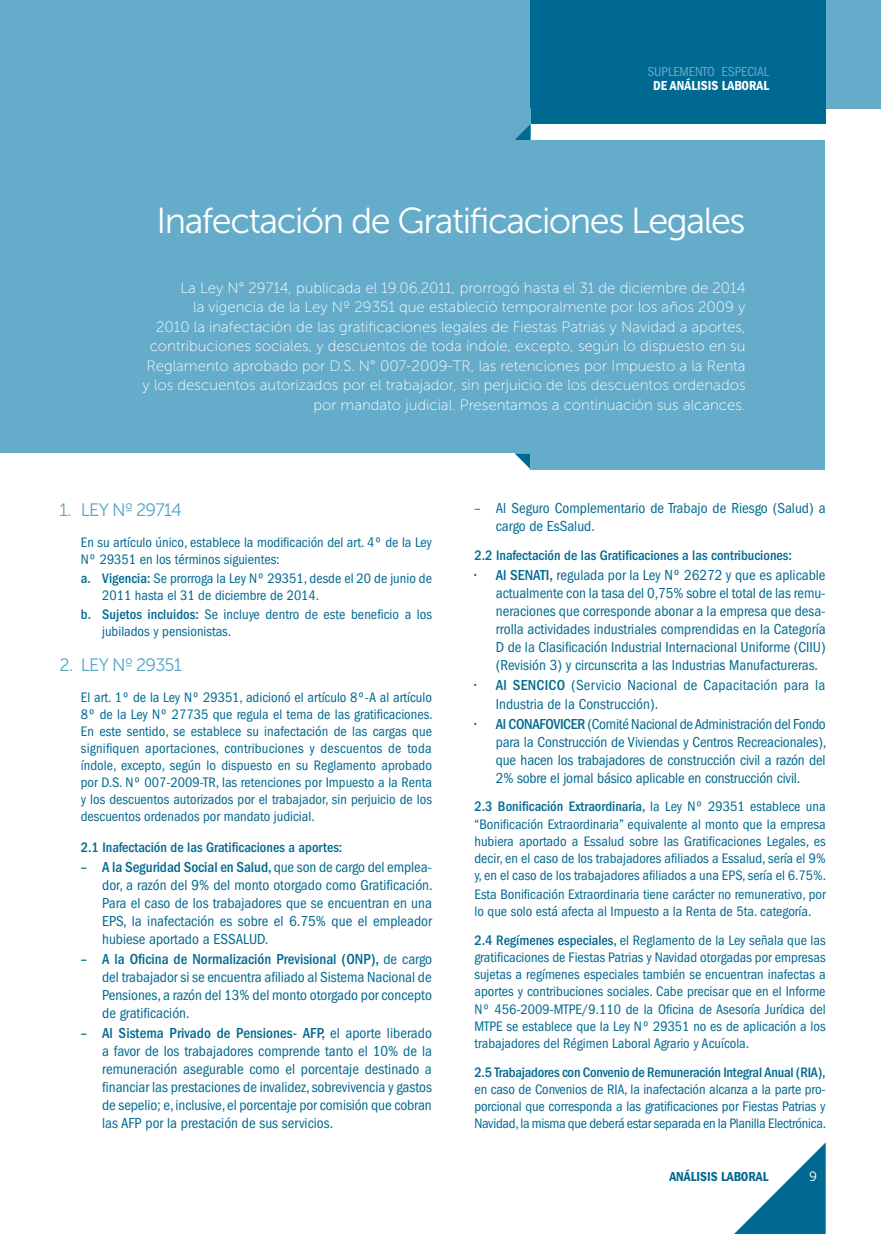
<style>
.page{position:relative;width:881px;height:1234px;background:#fff}
.page>*{position:absolute;margin:0;border:0;box-sizing:border-box;transform-origin:0 0}
.analisistitulo{font:36px "Museo Sans 300";letter-spacing:-.04em;color:#fff}
.analisistitular{font:18px "Museo Sans 300";letter-spacing:-.05em;color:#56a5c4}
.tab__10_menos_5{font:condensed 15px/18px "Franklin Gothic";color:#006991;text-align:justify}
.analisisgorro{font:15px/19.5px "Museo Sans 100";color:#fff;text-align:right}
.cuerpo_texto_ok{font:condensed 14.25px/17.1px "Franklin Gothic";color:#006991;text-align:justify}
.tab__10_menos_5-2{font:condensed 14.25px/17.1px "Franklin Gothic";color:#006991}
.cuerpo_texto_ok-2{font:500 condensed 14.25px "Franklin Gothic";color:#006991}
.t1{font:condensed 13.5px "Franklin Gothic";color:#65acca}
.t2{font:600 condensed 13.5px "Franklin Gothic";color:#fff}
.t3{font:600 condensed 13.5px "Franklin Gothic";color:#006991}
.t4{font:13.5px "Museo Sans 300";color:#fff}
.s1{font-weight:500}
</style>
<div class="page">
<svg style="left:735px;top:1143px;width:90px;height:90px"></svg>
<div style="left:0;top:0;width:880px;height:108px;background:#65acca"></div>
<div style="left:530px;top:0;width:295px;height:124px;background:#006991"></div>
<svg style="left:514px;top:453px;width:16px;height:16px"></svg>
<div style="left:0;top:108px;width:530px;height:345px;background:#65acca"></div>
<div style="left:530px;top:140px;width:294px;height:329px;background:#65acca"></div>
<svg style="left:515px;top:125px;width:15px;height:15px"></svg>
<p class="t1" style="left:647px;top:64px;width:123px">SUPLEMENTO ESPECIAL</p>
<p class="t2" style="left:653px;top:78px;width:117px">DE ANÁLISIS LABORAL</p>
<p class="analisistitulo" style="left:156px;top:201px;width:590px">Inafectación de Gratificaciones Legales</p>
<p class="analisisgorro" style="left:142px;top:278px;width:604px">La Ley N° 29714, publicada el 19.06.2011, prorrogó hasta el 31 de diciembre de 2014<br>la vigencia de la Ley Nº 29351 que estableció temporalmente por los años 2009 y<br>2010 la inafectación de las gratificaciones legales de Fiestas Patrias y Navidad a aportes, contribuciones sociales, y descuentos de toda índole, excepto, según lo dispuesto en su Reglamento aprobado por D.S. N° 007-2009-TR, las retenciones por Impuesto a la Renta y los descuentos autorizados por el trabajador, sin perjuicio de los descuentos ordenados por mandato judicial. Presentamos a continuación sus alcances.</p>
<p class="analisistitular" style="left:60px;top:499px;width:124px">1. LEY Nº 29714</p>
<p class="cuerpo_texto_ok" style="left:81px;top:533px;width:352px">En su artículo único, establece la modificación del art. 4º de la Ley<br>Nº 29351 en los términos siguientes:</p>
<p class="tab__10_menos_5-2" style="left:102px;top:569px;width:331px;text-indent:-21px"><span class="s1">a. Vigencia:</span> Se prorroga la Ley Nº 29351, desde el 20 de junio de<br>2011 hasta el 31 de diciembre de 2014.</p>
<p class="tab__10_menos_5-2" style="left:102px;top:606px;width:331px;text-indent:-21px"><span class="s1">b. Sujetos incluidos:</span> Se incluye dentro de este beneficio a los jubilados y pensionistas.</p>
<p class="analisistitular" style="left:60px;top:654px;width:124px">2. LEY Nº 29351</p>
<p class="cuerpo_texto_ok" style="left:81px;top:688px;width:353px">El art. 1º de la Ley Nº 29351, adicionó el artículo 8º-A al artículo 8º de la Ley Nº 27735 que regula el tema de las gratificaciones.<br>En este sentido, se establece su inafectación de las cargas que signifiquen aportaciones, contribuciones y descuentos de toda índole, excepto, según lo dispuesto en su Reglamento aprobado por D.S. Nº 007-2009-TR, las retenciones por Impuesto a la Renta y los descuentos autorizados por el trabajador, sin perjuicio de los descuentos ordenados por mandato judicial.</p>
<p class="cuerpo_texto_ok-2" style="left:81px;top:838px;width:263px">2.1 Inafectación de las Gratificaciones a aportes:</p>
<p class="tab__10_menos_5" style="left:102px;top:857px;width:332px;text-indent:-21px"><span class="s1">– A la Seguridad Social en Salud,</span> que son de cargo del emplea&shy;dor, a razón del 9% del monto otorgado como Gratificación.<br>Para el caso de los trabajadores que se encuentran en una EPS, la inafectación es sobre el 6.75% que el empleador hubiese aportado a ESSALUD.</p>
<p class="tab__10_menos_5" style="left:102px;top:949px;width:331px;text-indent:-21px"><span class="s1">– A la Oficina de Normalización Previsional (ONP),</span> de cargo del trabajador si se encuentra afiliado al Sistema Nacional de Pensiones, a razón del 13% del monto otorgado por concepto de gratificación.</p>
<p class="tab__10_menos_5" style="left:102px;top:1024px;width:331px;text-indent:-21px"><span class="s1">– Al Sistema Privado de Pensiones- AFP,</span> el aporte liberado a favor de los trabajadores comprende tanto el 10% de la remuneración asegurable como el porcentaje destinado a financiar las prestaciones de invalidez, sobrevivencia y gastos de sepelio; e, inclusive, el porcentaje por comisión que cobran las AFP por la prestación de sus servicios.</p>
<p class="tab__10_menos_5" style="left:495px;top:499px;width:331px;text-indent:-21px">– Al Seguro Complementario de Trabajo de Riesgo (Salud) a cargo de EsSalud.</p>
<p class="cuerpo_texto_ok-2" style="left:474px;top:547px;width:319px">2.2 Inafectación de las Gratificaciones a las contribuciones:</p>
<p class="tab__10_menos_5" style="left:495px;top:566px;width:331px;text-indent:-21px"><span class="s1">• Al SENATI,</span> regulada por la Ley Nº 26272 y que es aplicable actualmente con la tasa del 0,75% sobre el total de las remu&shy;neraciones que corresponde abonar a la empresa que desa&shy;rrolla actividades industriales comprendidas en la Categoría D de la Clasificación Industrial Internacional Uniforme (CIIU) (Revisión 3) y circunscrita a las Industrias Manufactureras.</p>
<p class="tab__10_menos_5" style="left:495px;top:676px;width:331px;text-indent:-21px"><span class="s1">• Al SENCICO</span> (Servicio Nacional de Capacitación para la<br>Industria de la Construcción).</p>
<p class="tab__10_menos_5" style="left:495px;top:714px;width:332px;text-indent:-21px"><span class="s1">• Al CONAFOVICER</span> (Comité Nacional de Administración del Fondo para la Construcción de Viviendas y Centros Recreacionales), que hacen los trabajadores de construcción civil a razón del 2% sobre el jornal básico aplicable en construcción civil.</p>
<p class="cuerpo_texto_ok" style="left:474px;top:798px;width:353px"><span class="s1">2.3 Bonificación Extraordinaria,</span> la Ley Nº 29351 establece una “Bonificación Extraordinaria” equivalente al monto que la empresa hubiera aportado a Essalud sobre las Gratificaciones Legales, es decir, en el caso de los trabajadores afiliados a Essalud, sería el 9% y, en el caso de los trabajadores afiliados a una EPS, sería el 6.75%.</p>
<p class="cuerpo_texto_ok" style="left:474px;top:885px;width:352px">Esta Bonificación Extraordinaria tiene carácter no remunerativo, por lo que solo está afecta al Impuesto a la Renta de 5ta. categoría.</p>
<p class="cuerpo_texto_ok" style="left:474px;top:931px;width:352px"><span class="s1">2.4 Regímenes especiales,</span> el Reglamento de la Ley señala que las gratificaciones de Fiestas Patrias y Navidad otorgadas por empresas sujetas a regímenes especiales también se encuentran inafectas a aportes y contribuciones sociales. Cabe precisar que en el Informe Nº 456-2009-MTPE/9.110 de la Oficina de Asesoría Jurídica del MTPE se establece que la Ley Nº 29351 no es de aplicación a los trabajadores del Régimen Laboral Agrario y Acuícola.</p>
<p class="cuerpo_texto_ok" style="left:474px;top:1063px;width:353px"><span class="s1">2.5 Trabajadores con Convenio de Remuneración Integral Anual (RIA), </span>en caso de Convenios de RIA, la inafectación alcanza a la parte pro&shy;porcional que corresponda a las gratificaciones por Fiestas Patrias y Navidad, la misma que deberá estar separada en la Planilla Electrónica.</p>
<p class="t3" style="left:669px;top:1168px;width:101px">ANÁLISIS LABORAL</p>
<p class="t4" style="left:808px;top:1168px;width:10px">9</p>
</div>
